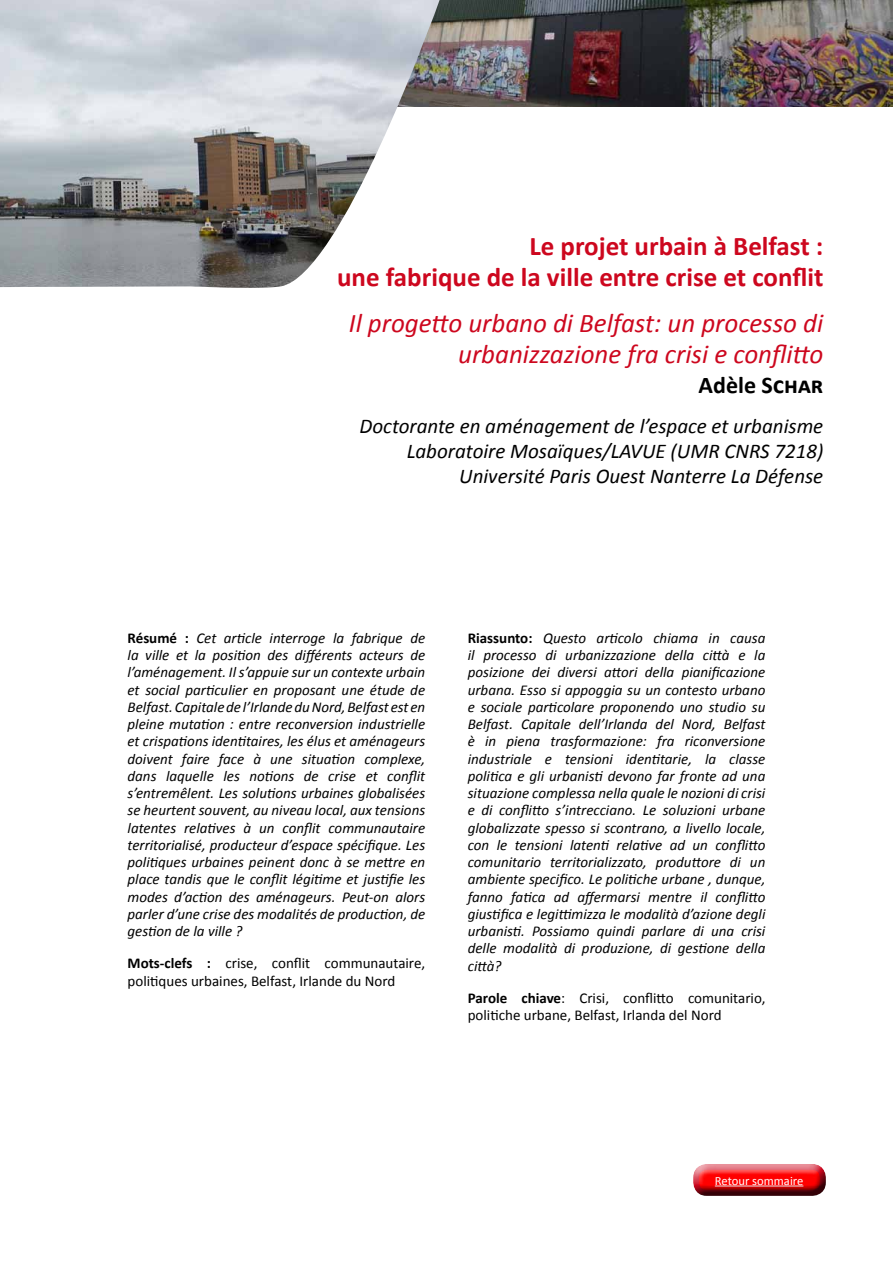
<style>
.page{position:relative;width:893px;height:1263px;background:#fff}
.page>*{position:absolute;margin:0;border:0;box-sizing:border-box;transform-origin:0 0}
.t1{font:italic 27px/31px "Calibri";color:#cd071e;text-align:right}
.t2{font:700 27px/31px "Calibri";color:#cd071e;text-align:right}
.t3{font:700 24px "Calibri";color:#000}
.t4{font:italic 21px/25.2px "Calibri";color:#000;text-align:right}
.t5{font:italic 15px/17.2px "Calibri";color:#000;text-align:justify}
.t6{font:15px/17.2px "Calibri";color:#000}
.t7{font:12.6px "Calibri";color:#fff}
.s1{font-weight:700;font-style:normal}
.s2{font-weight:700}
</style>
<div class="page">
<div style="left:687px;top:1163px;width:150px;height:41px;background:#000;opacity:.75"></div>
<img style="left:440px;top:0;width:452px;height:106px">
<img style="left:0;top:0;width:440px;height:288px">
<h1 class="t2" style="left:337px;top:231px;width:488px">Le projet urbain à Belfast :<br>une fabrique de la ville entre crise et conflit</h1>
<h1 class="t1" style="left:349px;top:307px;width:476px">Il progetto urbano di Belfast: un processo di urbanizzazione fra crisi e conflitto</h1>
<h2 class="t3" style="left:699px;top:369px;width:126px">Adèle Schar</h2>
<h3 class="t4" style="left:360px;top:412px;width:465px">Doctorante en aménagement de l’espace et urbanisme<br>Laboratoire Mosaïques/LAVUE (UMR CNRS 7218)<br>Université Paris Ouest Nanterre La Défense</h3>
<p class="t5" style="left:128px;top:629px;width:299px"><span class="s1">Résumé :</span> Cet article interroge la fabrique de la ville et la position des différents acteurs de l’aménagement. Il s’appuie sur un contexte urbain et social particulier en proposant une étude de Belfast. Capitale de l’Irlande du Nord, Belfast est en pleine mutation : entre reconversion industrielle et crispations identitaires, les élus et aménageurs doivent faire face à une situation complexe, dans laquelle les notions de crise et conflit s’entremêlent. Les solutions urbaines globalisées se heurtent souvent, au niveau local, aux tensions latentes relatives à un conflit communautaire territorialisé, producteur d’espace spécifique. Les politiques urbaines peinent donc à se mettre en place tandis que le conflit légitime et justifie les modes d’action des aménageurs. Peut-on alors parler d’une crise des modalités de production, de gestion de la ville ?</p>
<p class="t6" style="left:128px;top:955px;width:299px"><span class="s2">Mots-clefs :</span> crise, conflit communautaire, politiques urbaines, Belfast, Irlande du Nord</p>
<p class="t5" style="left:468px;top:629px;width:299px"><span class="s1">Riassunto:</span> Questo articolo chiama in causa il processo di urbanizzazione della città e la posizione dei diversi attori della pianificazione urbana. Esso si appoggia su un contesto urbano e sociale particolare proponendo uno studio su Belfast. Capitale dell’Irlanda del Nord, Belfast è in piena trasformazione: fra riconversione industriale e tensioni identitarie, la classe politica e gli urbanisti devono far fronte ad una situazione complessa nella quale le nozioni di crisi e di conflitto s’intrecciano. Le soluzioni urbane globalizzate spesso si scontrano, a livello locale, con le tensioni latenti relative ad un conflitto comunitario territorializzato, produttore di un ambiente specifico. Le politiche urbane , dunque, fanno fatica ad affermarsi mentre il conflitto giustifica e legittimizza le modalità d’azione degli urbanisti. Possiamo quindi parlare di una crisi delle modalità di produzione, di gestione della città?</p>
<p class="t6" style="left:468px;top:989px;width:299px"><span class="s2">Parole chiave</span>: Crisi, conflitto comunitario, politiche urbane, Belfast, Irlanda del Nord</p>
<p class="t7" style="left:715px;top:1172px;width:90px">Retour sommaire</p>
</div>
